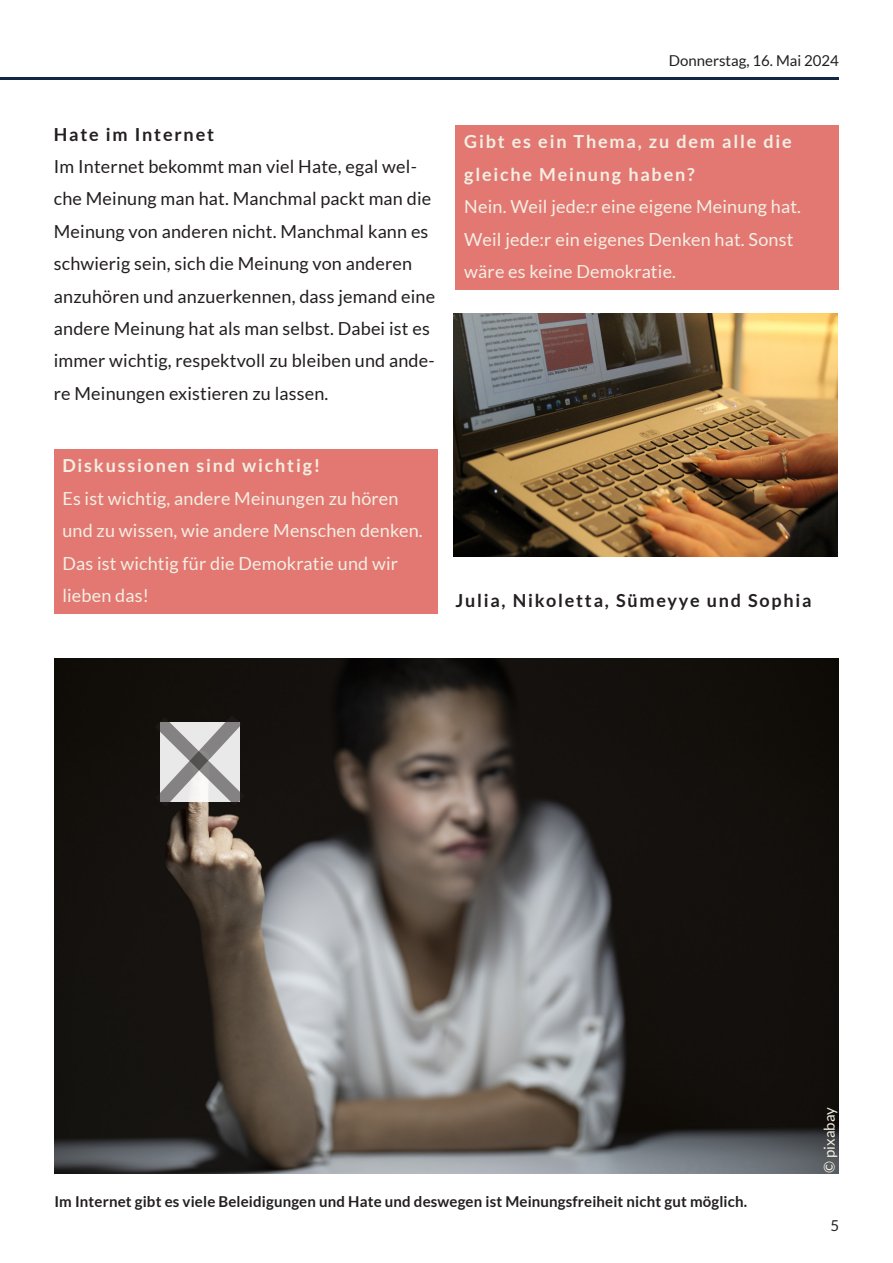
<style>
.page{position:relative;width:893px;height:1263px;background:#fff}
.page>*{position:absolute;margin:0;border:0;box-sizing:border-box;transform-origin:0 0}
.t1{font:18px/32.4px "Lato";letter-spacing:.01em;color:#231f20}
.t2{font:18px/32.4px "Lato";letter-spacing:.01em;color:#f3efe3}
.t3{font:700 18px/32.4px "Lato";letter-spacing:.1em;color:#f3efe3}
.t4{font:700 18px "Lato";letter-spacing:.1em;color:#231f20}
.t5{font:700 15px "Lato";letter-spacing:.01em;color:#231f20}
.t6{font:15px "Lato";color:#231f20}
.t7{font:15px "Lato";color:#f3efe3}
</style>
<div class="page">
<hr style="left:0;top:77px;width:839px;height:3px;background:#132843">
<div style="left:54px;top:449px;width:383px;height:164px;background:#e37873"></div>
<img style="left:54px;top:658px;width:784px;height:515px">
<svg style="left:151px;top:713px;width:95px;height:96px;background:#8e8c8b"></svg>
<div style="left:456px;top:125px;width:383px;height:165px;background:#e37873"></div>
<img style="left:453px;top:313px;width:384px;height:244px">
<p class="t6" style="left:669px;top:52px;width:172px">Donnerstag, 16. Mai 2024</p>
<p class="t4" style="left:54px;top:124px;width:162px">Hate im Internet</p>
<p class="t1" style="left:54px;top:150px;width:383px">Im Internet bekommt man viel Hate, egal wel&shy;che Meinung man hat. Manchmal packt man die Meinung von anderen nicht. Manchmal kann es schwierig sein, sich die Meinung von anderen anzuhören und anzuerkennen, dass jemand eine andere Meinung hat als man selbst. Dabei ist es immer wichtig, respektvoll zu bleiben und ande&shy;re Meinungen existieren zu lassen.</p>
<p class="t3" style="left:464px;top:125px;width:329px">Gibt es ein Thema, zu dem alle die gleiche Meinung haben?</p>
<p class="t2" style="left:464px;top:190px;width:338px">Nein. Weil jede:r eine eigene Meinung hat.<br>Weil jede:r ein eigenes Denken hat. Sonst wäre es keine Demokratie.</p>
<p class="t3" style="left:62px;top:449px;width:259px">Diskussionen sind wichtig!</p>
<p class="t2" style="left:62px;top:482px;width:362px">Es ist wichtig, andere Meinungen zu hören und zu wissen, wie andere Menschen denken.<br>Das ist wichtig für die Demokratie und wir lieben das!</p>
<p class="t4" style="left:455px;top:590px;width:358px">Julia, Nikoletta, Sümeyye und Sophia</p>
<p class="t7" style="left:821px;top:1173px;width:67px;rotate:-90deg">© pixabay</p>
<p class="t5" style="left:54px;top:1193px;width:694px">Im Internet gibt es viele Beleidigungen und Hate und deswegen ist Meinungsfreiheit nicht gut möglich.</p>
<p class="t6" style="left:830px;top:1218px;width:10px">5</p>
</div>
